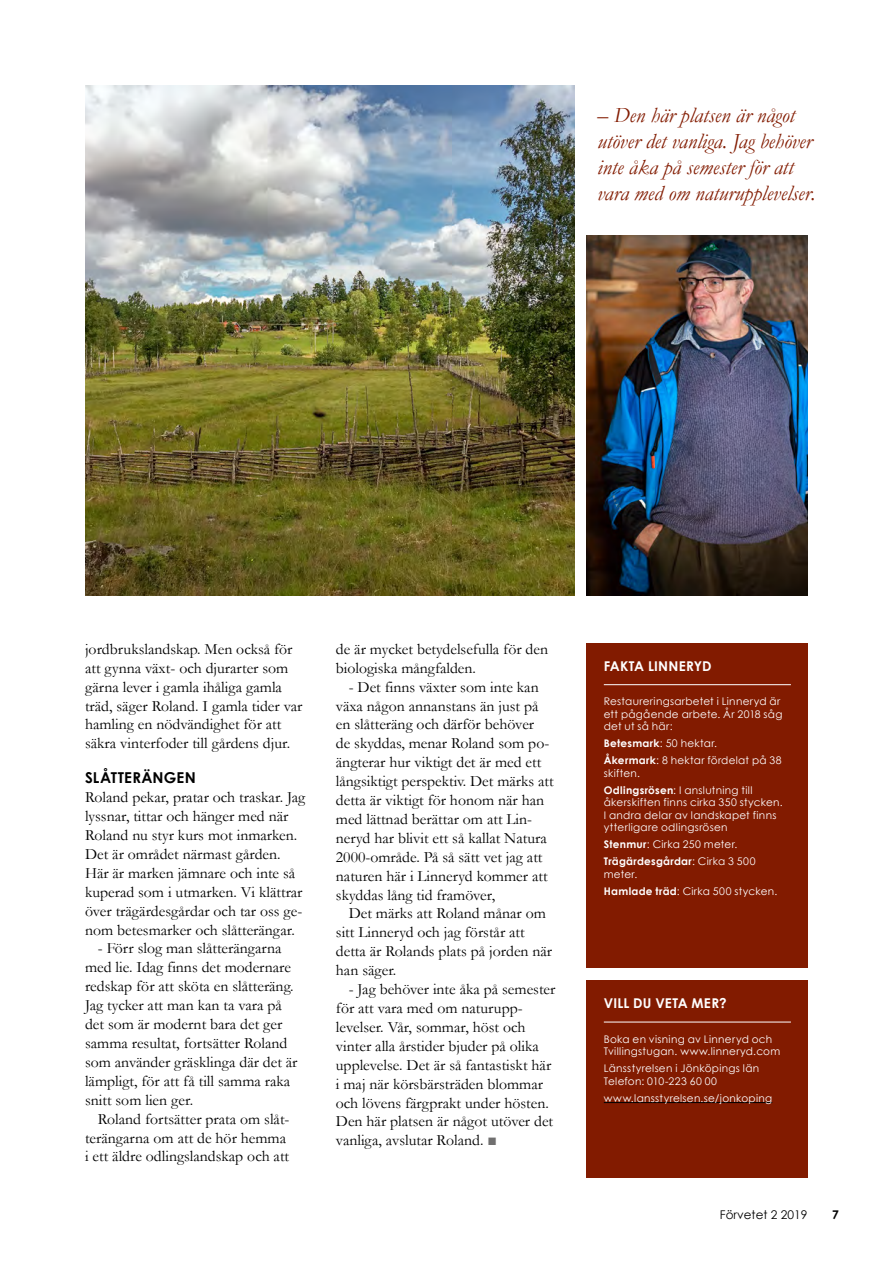
<style>
.page{position:relative;width:893px;height:1263px;background:#fff}
.page>*{position:absolute;margin:0;border:0;box-sizing:border-box;transform-origin:0 0}
.t1{font:italic 21.75px/26.1px "Garamond";color:#821b00}
.t2{font:15.75px/18.9px "Garamond";color:#000}
.t3{font:700 15px "Century Gothic";letter-spacing:.01em;color:#000}
.t4{font:700 13.5px "Century Gothic";letter-spacing:.015em;color:#fff}
.t5{font:12px "Century Gothic";color:#000}
.t6{font:700 12px "Century Gothic";color:#000}
.t7{font:10.5px/12.6px "Century Gothic";letter-spacing:.03em;color:#fff}
.s1{color:#706f6f}
.s2{font-weight:700}
</style>
<div class="page">
<img style="left:85px;top:85px;width:489px;height:510px">
<div style="left:587px;top:643px;width:221px;height:325px;background:#821b00"></div>
<img style="left:587px;top:235px;width:221px;height:360px">
<hr style="left:604px;top:684px;width:187px;height:1px;background:#fff">
<div style="left:587px;top:981px;width:221px;height:197px;background:#821b00"></div>
<hr style="left:604px;top:1102px;width:168px;height:1px;background:#000">
<hr style="left:604px;top:1022px;width:187px;height:1px;background:#fff">
<h1 class="t1" style="left:597px;top:101px;width:220px">– Den här platsen är något utöver det vanliga. Jag behöver inte åka på semester för att vara med om naturupplevelser.</h1>
<p class="t2" style="left:85px;top:639px;width:219px">jordbrukslandskap. Men också för att gynna växt- och djurarter som gärna lever i gamla ihåliga gamla träd, säger Roland. I gamla tider var hamling en nödvändighet för att säkra vinterfoder till gårdens djur.</p>
<p class="t3" style="left:85px;top:766px;width:112px">SLÅTTERÄNGEN</p>
<p class="t2" style="left:85px;top:787px;width:222px">Roland pekar, pratar och traskar. Jag lyssnar, tittar och hänger med när Roland nu styr kurs mot inmarken.<br>Det är området närmast gården.<br>Här är marken jämnare och inte så kuperad som i utmarken. Vi klättrar över trägärdesgårdar och tar oss ge&shy;nom betesmarker och slåtterängar.</p>
<p class="t2" style="left:85px;top:939px;width:214px;text-indent:13px">- Förr slog man slåtterängarna med lie. Idag finns det modernare redskap för att sköta en slåtteräng.<br>Jag tycker att man kan ta vara på det som är modernt bara det ger samma resultat, fortsätter Roland som använder gräsklinga där det är lämpligt, för att få till samma raka snitt som lien ger.</p>
<p class="t2" style="left:85px;top:1109px;width:206px;text-indent:13px">Roland fortsätter prata om slåt&shy;terängarna om att de hör hemma i ett äldre odlingslandskap och att</p>
<p class="t2" style="left:336px;top:639px;width:214px">de är mycket betydelsefulla för den biologiska mångfalden.</p>
<p class="t2" style="left:336px;top:677px;width:219px;text-indent:13px">- Det finns växter som inte kan växa någon annanstans än just på en slåtteräng och därför behöver<br>de skyddas, menar Roland som po&shy;ängterar hur viktigt det är med ett långsiktigt perspektiv. Det märks att detta är viktigt för honom när han med lättnad berättar om att Lin&shy;neryd har blivit ett så kallat Natura<br>2000-område. På så sätt vet jag att naturen här i Linneryd kommer att skyddas lång tid framöver,</p>
<p class="t2" style="left:336px;top:904px;width:218px;text-indent:13px">Det märks att Roland månar om sitt Linneryd och jag förstår att detta är Rolands plats på jorden när han säger.</p>
<p class="t2" style="left:336px;top:979px;width:221px;text-indent:13px">- Jag behöver inte åka på semester för att vara med om naturupp&shy;levelser. Vår, sommar, höst och vinter alla årstider bjuder på olika upplevelse. Det är så fantastiskt här i maj när körsbärsträden blommar och lövens färgprakt under hösten.<br>Den här platsen är något utöver det vanliga, avslutar Roland. <span class="s1">■</span></p>
<p class="t4" style="left:604px;top:655px;width:109px">FAKTA LINNERYD</p>
<p class="t7" style="left:604px;top:695px;width:180px">Restaureringsarbetet i Linneryd är ett pågående arbete. År 2018 såg det ut så här:</p>
<p class="t7" style="left:604px;top:735px;width:179px;line-height:16.8px"><span class="s2">Betesmark</span>: 50 hektar.<br><span class="s2">Åkermark</span>: 8 hektar fördelat på 38</p>
<p class="t7" style="left:604px;top:764px;width:150px;line-height:16.8px">skiften.<br><span class="s2">Odlingsrösen</span>: I anslutning till</p>
<p class="t7" style="left:604px;top:796px;width:180px">åkerskiften finns cirka 350 stycken.<br>I andra delar av landskapet finns ytterligare odlingsrösen</p>
<p class="t7" style="left:604px;top:836px;width:153px;line-height:16.8px"><span class="s2">Stenmur</span>: Cirka 250 meter.<br><span class="s2">Trägärdesgårdar</span>: Cirka 3 500</p>
<p class="t7" style="left:604px;top:865px;width:175px;line-height:16.8px">meter.<br><span class="s2">Hamlade träd</span>: Cirka 500 stycken.</p>
<p class="t4" style="left:604px;top:993px;width:125px">VILL DU VETA MER?</p>
<p class="t7" style="left:604px;top:1032px;width:178px">Boka en visning av Linneryd och<br>Tvillingstugan. www.linneryd.com</p>
<p class="t7" style="left:604px;top:1062px;width:157px">Länsstyrelsen i Jönköpings län<br>Telefon: 010-223 60 00</p>
<p class="t7" style="left:604px;top:1091px;width:170px">www.lansstyrelsen.se/jonkoping</p>
<p class="t5" style="left:720px;top:1206px;width:89px">Förvetet 2 2019</p>
<p class="t6" style="left:832px;top:1205px;width:8px">7</p>
</div>
